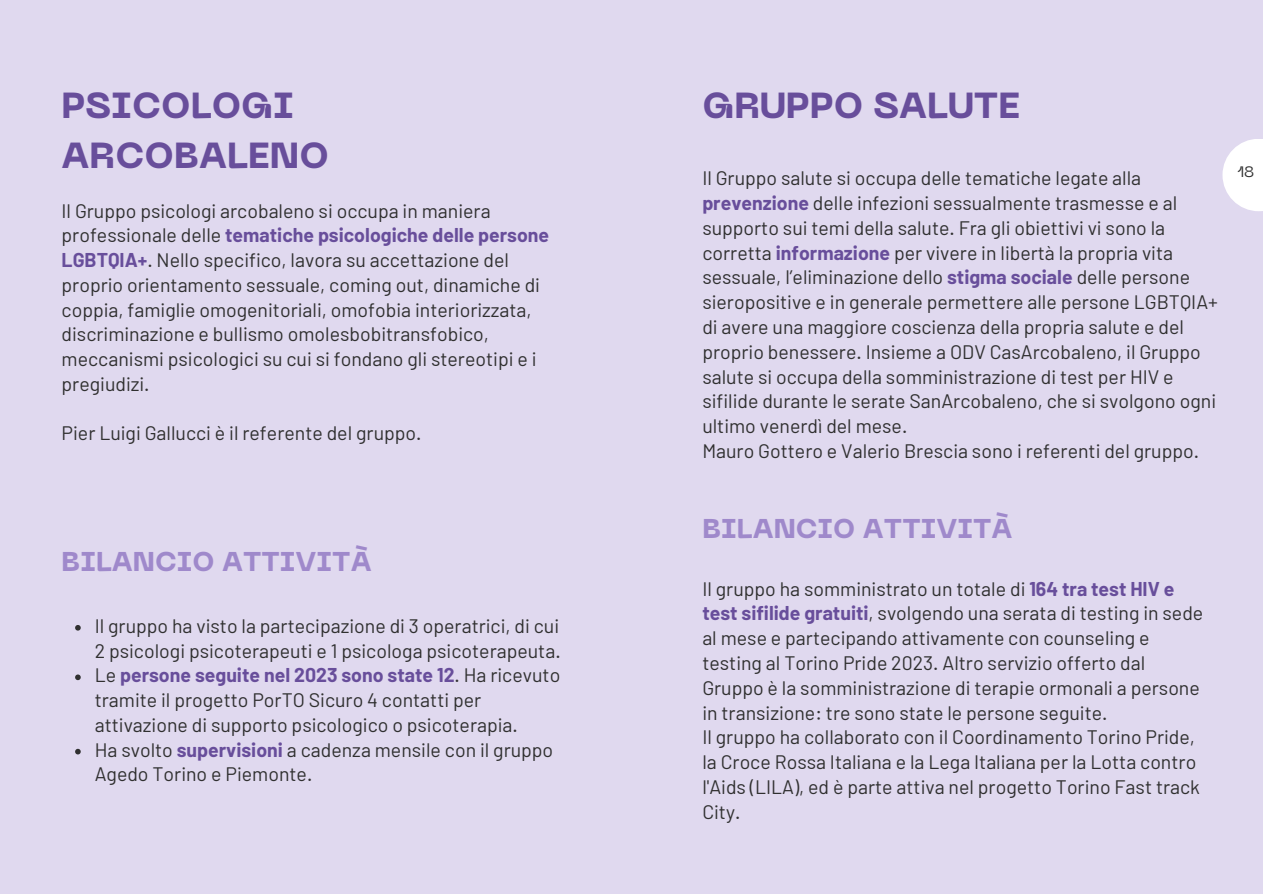
<style>
.page{position:relative;width:1263px;height:894px;background:#fff}
.page>*{position:absolute;margin:0;border:0;box-sizing:border-box;transform-origin:0 0}
.t1{font:800 36px/49.5px "PP Neue Machina";color:#684e9b}
.t2{font:800 27px "PP Neue Machina";color:#9f89cb}
.t3{font:19.5px/24.8px "Barlow";color:#303030}
.t4{font:15px "PP Neue Machina";color:#303030}
.s1{font-weight:700;color:#684e9b}
</style>
<div class="page">
<div style="left:0;top:0;width:1263px;height:893px;background:#e0d9ef"></div>
<svg style="left:75px;top:625px;width:6px;height:5px"></svg>
<svg style="left:75px;top:674px;width:6px;height:6px"></svg>
<svg style="left:75px;top:748px;width:6px;height:6px"></svg>
<svg style="left:1222px;top:139px;width:41px;height:72px;fill:#fff"></svg>
<h1 class="t1" style="left:62px;top:84px;width:269px">PSICOLOGI<br>ARCOBALENO</h1>
<p class="t3" style="left:62px;top:197px;width:489px">Il Gruppo psicologi arcobaleno si occupa in maniera professionale delle <span class="s1">tematiche psicologiche delle persone LGBTQIA+</span>. Nello specifico, lavora su accettazione del proprio orientamento sessuale, coming out, dinamiche di coppia, famiglie omogenitoriali, omofobia interiorizzata, discriminazione e bullismo omolesbobitransfobico, meccanismi psicologici su cui si fondano gli stereotipi e i pregiudizi.</p>
<p class="t3" style="left:62px;top:420px;width:361px">Pier Luigi Gallucci è il referente del gruppo.</p>
<h2 class="t2" style="left:62px;top:551px;width:312px">BILANCIO ATTIVITÀ</h2>
<p class="t3" style="left:95px;top:612px;width:467px">Il gruppo ha visto la partecipazione di 3 operatrici, di cui 2 psicologi psicoterapeuti e 1 psicologa psicoterapeuta.<br>Le <span class="s1">persone seguite nel 2023 sono state 12</span>. Ha ricevuto tramite il progetto PorTO Sicuro 4 contatti per attivazione di supporto psicologico o psicoterapia.<br>Ha svolto <span class="s1">supervisioni</span> a cadenza mensile con il gruppo Agedo Torino e Piemonte.</p>
<h1 class="t1" style="left:702px;top:84px;width:319px">GRUPPO SALUTE</h1>
<p class="t3" style="left:702px;top:165px;width:517px">Il Gruppo salute si occupa delle tematiche legate alla <span class="s1">prevenzione</span> delle infezioni sessualmente trasmesse e al supporto sui temi della salute. Fra gli obiettivi vi sono la corretta <span class="s1">informazione</span> per vivere in libertà la propria vita sessuale, l’eliminazione dello <span class="s1">stigma sociale</span> delle persone sieropositive e in generale permettere alle persone LGBTQIA+ di avere una maggiore coscienza della propria salute e del proprio benessere. Insieme a ODV CasArcobaleno, il Gruppo salute si occupa della somministrazione di test per HIV e sifilide durante le serate SanArcobaleno, che si svolgono ogni ultimo venerdì del mese.<br>Mauro Gottero e Valerio Brescia sono i referenti del gruppo.</p>
<h2 class="t2" style="left:702px;top:518px;width:312px">BILANCIO ATTIVITÀ</h2>
<p class="t3" style="left:702px;top:575px;width:502px">Il gruppo ha somministrato un totale di <span class="s1">164 tra test HIV e test sifilide gratuiti</span>, svolgendo una serata di testing in sede al mese e partecipando attivamente con counseling e testing al Torino Pride 2023. Altro servizio offerto dal Gruppo è la somministrazione di terapie ormonali a persone in transizione: tre sono state le persone seguite.<br>Il gruppo ha collaborato con il Coordinamento Torino Pride, la Croce Rossa Italiana e la Lega Italiana per la Lotta contro l'Aids (LILA), ed è parte attiva nel progetto Torino Fast track City.</p>
<p class="t4" style="left:1237px;top:166px;width:19px">18</p>
</div>
